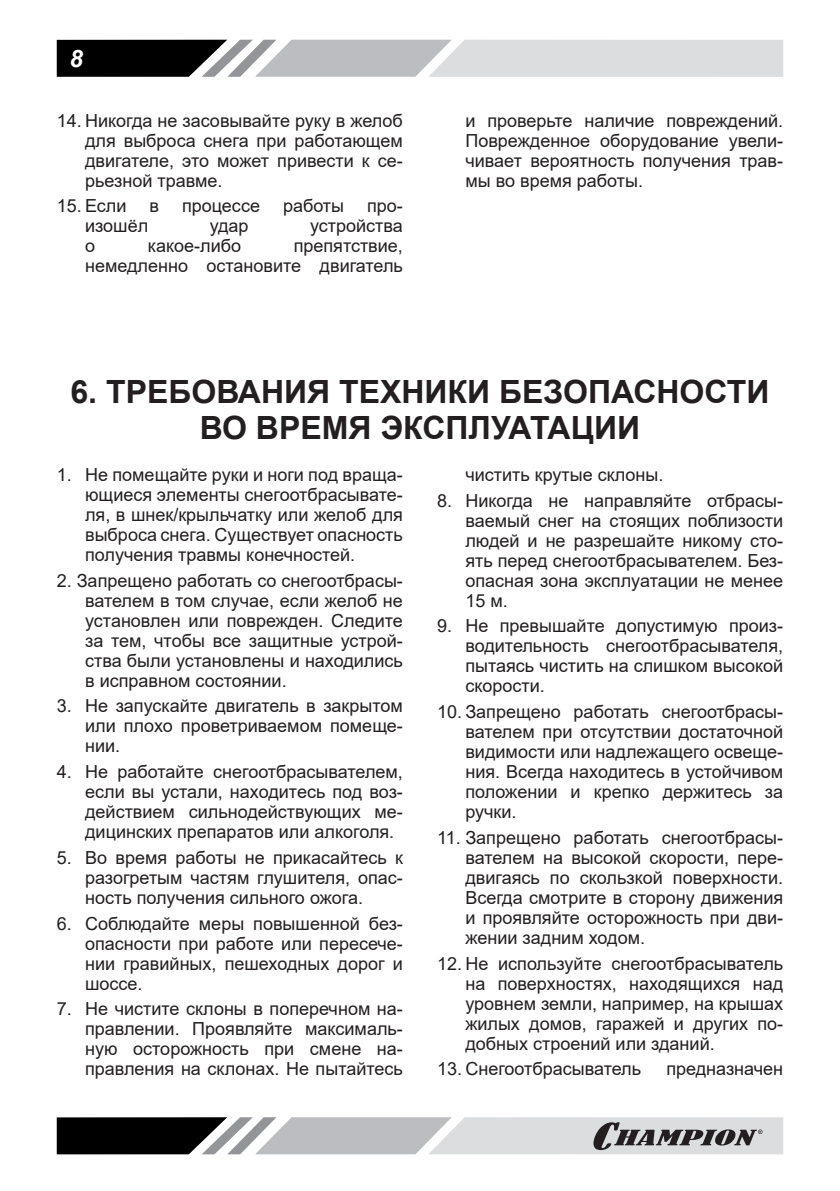
<style>
.page{position:relative;width:840px;height:1191px;background:#fff}
.page>*{position:absolute;margin:0;border:0;box-sizing:border-box;transform-origin:0 0}
.Заголовок_1{font:700 32px/36px "Arial";color:#231f20;text-align:center}
.t1{font:italic 700 24px "Arial";color:#fff}
.Текст_список{font:18px/20px "Arial";color:#231f20;text-align:justify}
</style>
<div class="page">
<svg style="left:57px;top:40px;width:725px;height:37px;background:#a7a8a9"></svg>
<svg style="left:57px;top:1117px;width:725px;height:37px;background:#9c9c9e"></svg>
<h2 class="t1" style="left:70px;top:42px;width:15px">8</h2>
<p class="Текст_список" style="left:85px;top:110px;width:319px;text-indent:-28px">14. Никогда не засовывайте руку в желоб для выброса снега при работающем двигателе, это может привести к се&shy;рьезной травме.</p>
<p class="Текст_список" style="left:57px;top:196px;width:71px">15. Если</p>
<p class="Текст_список" style="left:149px;top:196px;width:11px">в</p>
<p class="Текст_список" style="left:182px;top:196px;width:79px">процессе</p>
<p class="Текст_список" style="left:283px;top:196px;width:63px">работы</p>
<p class="Текст_список" style="left:367px;top:196px;width:37px">про-</p>
<p class="Текст_список" style="left:85px;top:216px;width:65px">изошёл</p>
<p class="Текст_список" style="left:209px;top:216px;width:40px">удар</p>
<p class="Текст_список" style="left:310px;top:216px;width:94px">устройства</p>
<p class="Текст_список" style="left:85px;top:236px;width:12px">о</p>
<p class="Текст_список" style="left:148px;top:236px;width:95px">какое-либо</p>
<p class="Текст_список" style="left:85px;top:236px;width:319px;text-align:right">препятствие,<br>немедленно остановите двигатель</p>
<p class="Текст_список" style="left:465px;top:110px;width:319px">и проверьте наличие повреждений.<br>Поврежденное оборудование увели&shy;чивает вероятность получения трав&shy;мы во время работы.</p>
<p class="Заголовок_1" style="left:70px;top:374px;width:700px">6. ТРЕБОВАНИЯ ТЕХНИКИ БЕЗОПАСНОСТИ<br>ВО ВРЕМЯ ЭКСПЛУАТАЦИИ</p>
<p class="Текст_список" style="left:85px;top:464px;width:319px;text-indent:-28px">1. Не помещайте руки и ноги под враща&shy;ющиеся элементы снегоотбрасывате&shy;ля, в шнек/крыльчатку или желоб для выброса снега. Существует опасность получения травмы конечностей.</p>
<p class="Текст_список" style="left:85px;top:570px;width:319px;text-indent:-28px">2. Запрещено работать со снегоотбрасы&shy;вателем в том случае, если желоб не установлен или поврежден. Следите за тем, чтобы все защитные устрой&shy;ства были установлены и находились в исправном состоянии.</p>
<p class="Текст_список" style="left:85px;top:696px;width:319px;text-indent:-28px">3. Не запускайте двигатель в закрытом или плохо проветриваемом помеще&shy;нии.</p>
<p class="Текст_список" style="left:85px;top:761px;width:319px;text-indent:-28px">4. Не работайте снегоотбрасывателем, если вы устали, находитесь под воз&shy;действием сильнодействующих ме&shy;дицинских препаратов или алкоголя.</p>
<p class="Текст_список" style="left:85px;top:847px;width:319px;text-indent:-28px">5. Во время работы не прикасайтесь к разогретым частям глушителя, опас&shy;ность получения сильного ожога.</p>
<p class="Текст_список" style="left:85px;top:913px;width:319px;text-indent:-28px">6. Соблюдайте меры повышенной без&shy;опасности при работе или пересече&shy;нии гравийных, пешеходных дорог и шоссе.</p>
<p class="Текст_список" style="left:85px;top:998px;width:319px;text-indent:-28px">7. Не чистите склоны в поперечном на&shy;правлении. Проявляйте максималь&shy;ную осторожность при смене на&shy;правления на склонах. Не пытайтесь</p>
<p class="Текст_список" style="left:465px;top:464px;width:199px">чистить крутые склоны.</p>
<p class="Текст_список" style="left:465px;top:490px;width:319px;text-indent:-28px">8. Никогда не направляйте отбрасы&shy;ваемый снег на стоящих поблизости людей и не разрешайте никому сто&shy;ять перед снегоотбрасывателем. Без&shy;опасная зона эксплуатации не менее 15 м.</p>
<p class="Текст_список" style="left:465px;top:616px;width:319px;text-indent:-28px">9. Не превышайте допустимую произ&shy;водительность снегоотбрасывателя, пытаясь чистить на слишком высокой скорости.</p>
<p class="Текст_список" style="left:465px;top:701px;width:319px;text-indent:-28px">10. Запрещено работать снегоотбрасы&shy;вателем при отсутствии достаточной видимости или надлежащего освеще&shy;ния. Всегда находитесь в устойчивом положении и крепко держитесь за ручки.</p>
<p class="Текст_список" style="left:465px;top:827px;width:319px;text-indent:-28px">11. Запрещено работать снегоотбрасы&shy;вателем на высокой скорости, пере&shy;двигаясь по скользкой поверхности.<br>Всегда смотрите в сторону движения и проявляйте осторожность при дви&shy;жении задним ходом.</p>
<p class="Текст_список" style="left:465px;top:953px;width:319px;text-indent:-28px">12. Не используйте снегоотбрасыватель на поверхностях, находящихся над уровнем земли, например, на крышах жилых домов, гаражей и других по&shy;добных строений или зданий.</p>
<p class="Текст_список" style="left:437px;top:1058px;width:205px">13. Снегоотбрасыватель</p>
<p class="Текст_список" style="left:666px;top:1058px;width:118px">предназначен</p>
</div>
